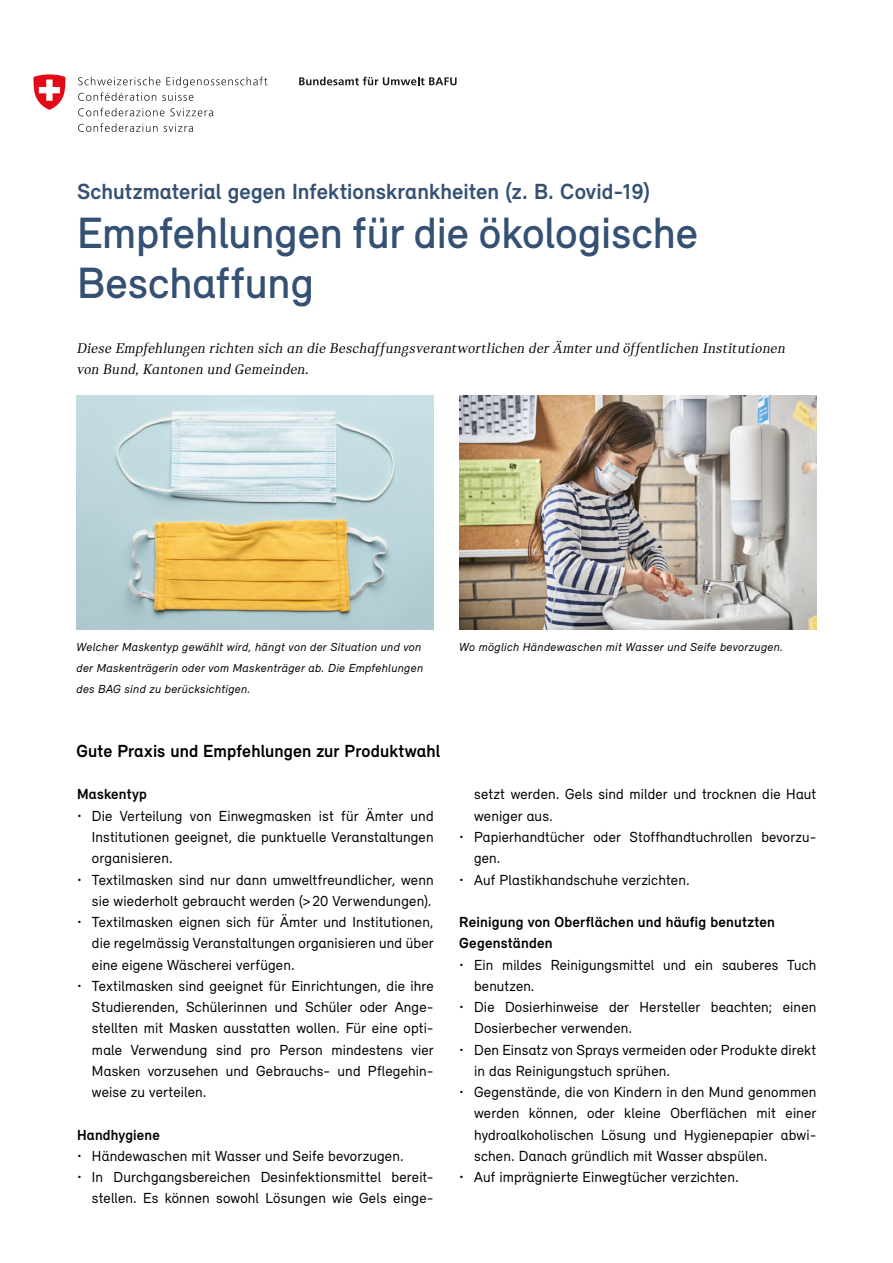
<style>
.page{position:relative;width:893px;height:1263px;background:#fff}
.page>*{position:absolute;margin:0;border:0;box-sizing:border-box;transform-origin:0 0}
.t1{font:500 45px/49.5px "Relevant";color:#345073}
.t2{font:700 22.5px "Relevant";letter-spacing:.005em;color:#345073}
.t3{font:700 18px "Relevant";letter-spacing:.005em;color:#000}
.t4{font:15px/21.3px "Relevant";letter-spacing:.01em;color:#000}
.t5{font:italic 15px/21.3px "Catalog";letter-spacing:.015em;color:#000}
.t6{font:700 15px/21.3px "Relevant";letter-spacing:.015em;color:#000}
.t7{font:italic 12px/21.3px "Relevant";letter-spacing:.03em;color:#000}
</style>
<div class="page">
<svg style="left:299px;top:77px;width:158px;height:8px"></svg>
<svg style="left:78px;top:77px;width:189px;height:24px"></svg>
<svg style="left:78px;top:108px;width:86px;height:8px"></svg>
<svg style="left:170px;top:108px;width:43px;height:8px"></svg>
<svg style="left:78px;top:123px;width:80px;height:9px"></svg>
<svg style="left:164px;top:124px;width:29px;height:8px"></svg>
<svg style="left:33px;top:74px;width:33px;height:36px"></svg>
<img style="left:459px;top:395px;width:357px;height:234px">
<img style="left:77px;top:395px;width:357px;height:234px">
<h2 class="t2" style="left:77px;top:178px;width:574px">Schutzmaterial gegen Infektionskrankheiten (z. B. Covid-19)</h2>
<h1 class="t1" style="left:77px;top:208px;width:623px">Empfehlungen für die ökologische<br>Beschaffung</h1>
<p class="t5" style="left:77px;top:337px;width:710px">Diese Empfehlungen richten sich an die Beschaffungsverantwortlichen der Ämter und öffentlichen Institutionen von Bund, Kantonen und Gemeinden.</p>
<p class="t7" style="left:77px;top:636px;width:348px">Welcher Maskentyp gewählt wird, hängt von der Situation und von der Maskenträgerin oder vom Maskenträger ab. Die Empfehlungen des BAG sind zu berücksichtigen.</p>
<p class="t7" style="left:459px;top:636px;width:325px">Wo möglich Händewaschen mit Wasser und Seife bevorzugen.</p>
<p class="t3" style="left:77px;top:740px;width:365px">Gute Praxis und Empfehlungen zur Produktwahl</p>
<p class="t6" style="left:77px;top:784px;width:71px">Maskentyp</p>
<p class="t4" style="left:92px;top:805px;width:343px;text-align:justify;text-indent:-15px">• Die Verteilung von Einwegmasken ist für Ämter und Institutionen geeignet, die punktuelle Veranstaltungen organisieren.</p>
<p class="t4" style="left:77px;top:868px;width:358px;text-align:right">• Textilmasken sind nur dann umweltfreundlicher, wenn sie wiederholt gebraucht werden (&gt;20 Verwendungen).</p>
<p class="t4" style="left:92px;top:911px;width:343px;text-align:justify;text-indent:-15px">• Textilmasken eignen sich für Ämter und Institutionen, die regelmässig Veranstaltungen organisieren und über eine eigene Wäscherei verfügen.</p>
<p class="t4" style="left:92px;top:975px;width:343px;text-align:justify;text-indent:-15px">• Textilmasken sind geeignet für Einrichtungen, die ihre Studierenden, Schülerinnen und Schüler oder Ange&shy;stellten mit Masken ausstatten wollen. Für eine opti&shy;male Verwendung sind pro Person mindestens vier Masken vorzusehen und Gebrauchs- und Pflegehin&shy;weise zu verteilen.</p>
<p class="t6" style="left:77px;top:1124px;width:84px">Handhygiene</p>
<p class="t4" style="left:77px;top:1145px;width:328px">• Händewaschen mit Wasser und Seife bevorzugen.</p>
<p class="t4" style="left:77px;top:1166px;width:358px;text-align:right">• In Durchgangsbereichen Desinfektionsmittel bereit&shy;stellen. Es können sowohl Lösungen wie Gels einge-</p>
<p class="t4" style="left:474px;top:783px;width:344px">setzt werden. Gels sind milder und trocknen die Haut weniger aus.</p>
<p class="t4" style="left:474px;top:826px;width:344px;text-indent:-15px">• Papierhandtücher oder Stoffhandtuchrollen bevorzu&shy;gen.</p>
<p class="t4" style="left:459px;top:868px;width:232px">• Auf Plastikhandschuhe verzichten.</p>
<p class="t6" style="left:459px;top:911px;width:317px">Reinigung von Oberflächen und häufig benutzten<br>Gegenständen</p>
<p class="t4" style="left:474px;top:954px;width:344px;text-indent:-15px">• Ein mildes Reinigungsmittel und ein sauberes Tuch benutzen.</p>
<p class="t4" style="left:474px;top:996px;width:344px;text-indent:-15px">• Die Dosierhinweise der Hersteller beachten; einen<br>Dosierbecher verwenden.</p>
<p class="t4" style="left:474px;top:1039px;width:344px;text-indent:-15px">• Den Einsatz von Sprays vermeiden oder Produkte direkt in das Reinigungstuch sprühen.</p>
<p class="t4" style="left:474px;top:1081px;width:344px;text-align:justify;text-indent:-15px">• Gegenstände, die von Kindern in den Mund genommen werden können, oder kleine Oberflächen mit einer hydroalkoholischen Lösung und Hygienepapier abwi&shy;schen. Danach gründlich mit Wasser abspülen.</p>
<p class="t4" style="left:459px;top:1166px;width:281px">• Auf imprägnierte Einwegtücher verzichten.</p>
</div>
